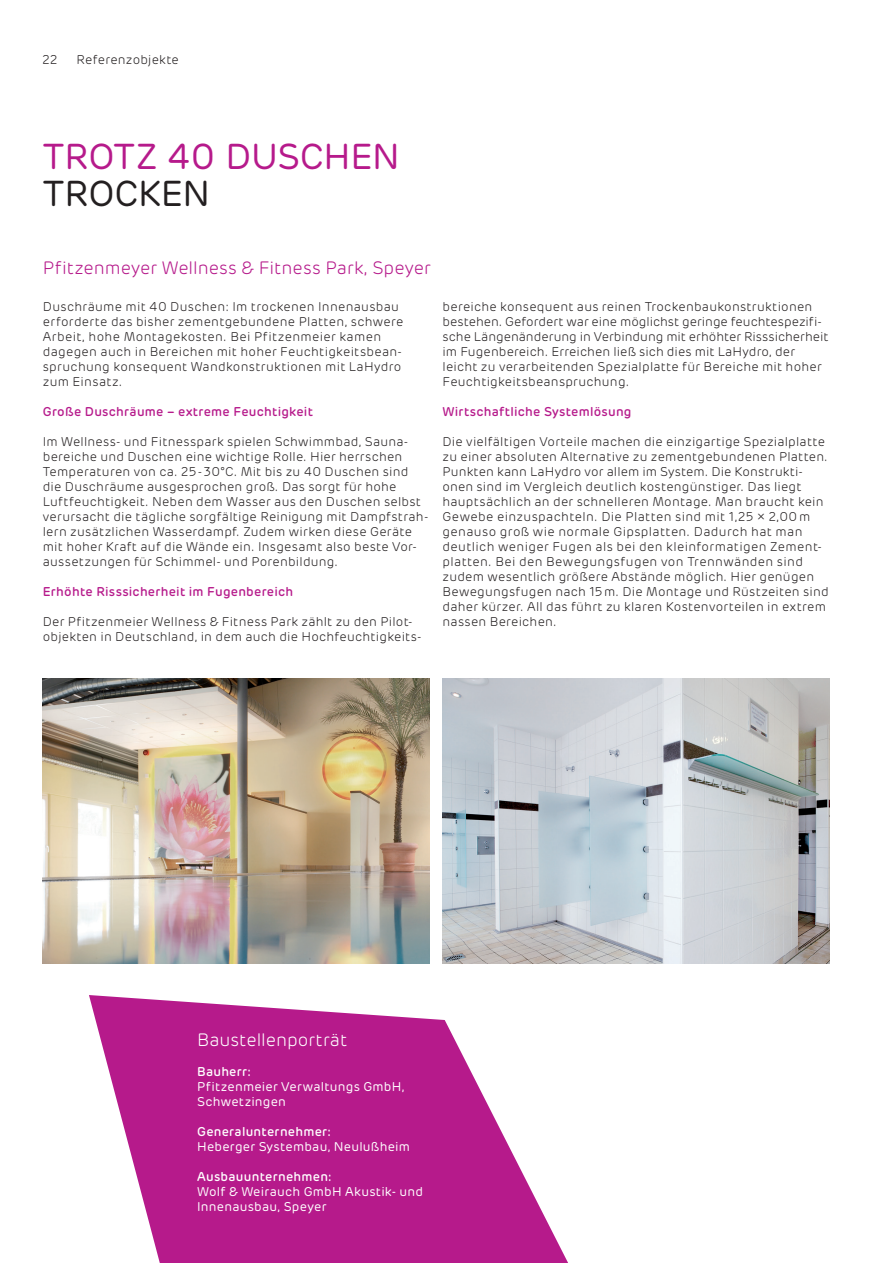
<style>
.page{position:relative;width:893px;height:1263px;background:#fff}
.page>*{position:absolute;margin:0;border:0;box-sizing:border-box;transform-origin:0 0}
.t1{font:36px "Rubrik";letter-spacing:-.01em;color:#b61a8b}
.t2{font:36px "Rubrik";letter-spacing:-.005em;color:#231f20}
.t3{font:300 18px "Rubrik";color:#b61a8b}
.t4{font:300 18px "Rubrik";color:#fff}
.t5{font:300 12.75px/15px "Rubrik";letter-spacing:.02em;color:#231f20}
.t6{font:12.75px/15px "Rubrik";letter-spacing:.015em;color:#fff}
.t7{font:500 12.75px "Rubrik";letter-spacing:.02em;color:#b61a8b}
.t8{font:500 12.75px "Rubrik";letter-spacing:.02em;color:#fff}
</style>
<div class="page">
<img style="left:443px;top:679px;width:386px;height:285px">
<img style="left:43px;top:679px;width:386px;height:285px">
<svg style="left:89px;top:995px;width:479px;height:268px;fill:#b61a8b"></svg>
<p class="t5" style="left:43px;top:52px;width:17px">22</p>
<p class="t5" style="left:77px;top:52px;width:104px">Referenzobjekte</p>
<h1 class="t1" style="left:43px;top:135px;width:358px">TROTZ 40 DUSCHEN</h1>
<h1 class="t2" style="left:43px;top:172px;width:169px">TROCKEN</h1>
<h2 class="t3" style="left:43px;top:257px;width:390px">Pfitzenmeyer Wellness &amp; Fitness Park, Speyer</h2>
<p class="t5" style="left:43px;top:300px;width:362px">Duschräume mit 40 Duschen: Im trockenen Innenausbau erforderte das bisher zementgebundene Platten, schwere Arbeit, hohe Montagekosten. Bei Pfitzenmeier kamen dagegen auch in Bereichen mit hoher Feuchtigkeitsbean&shy;spruchung konsequent Wandkonstruktionen mit LaHydro zum Einsatz.</p>
<p class="t7" style="left:43px;top:404px;width:272px">Große Duschräume – extreme Feuchtigkeit</p>
<p class="t5" style="left:43px;top:435px;width:387px">Im Wellness- und Fitnesspark spielen Schwimmbad, Sauna&shy;bereiche und Duschen eine wichtige Rolle. Hier herrschen Temperaturen von ca. 25-30°C. Mit bis zu 40 Duschen sind die Duschräume ausgesprochen groß. Das sorgt für hohe Luftfeuchtigkeit. Neben dem Wasser aus den Duschen selbst verursacht die tägliche sorgfältige Reinigung mit Dampfstrah&shy;lern zusätzlichen Wasserdampf. Zudem wirken diese Geräte mit hoher Kraft auf die Wände ein. Insgesamt also beste Vor&shy;aussetzungen für Schimmel- und Porenbildung.</p>
<p class="t7" style="left:43px;top:584px;width:252px">Erhöhte Risssicherheit im Fugenbereich</p>
<p class="t5" style="left:43px;top:615px;width:380px">Der Pfitzenmeier Wellness &amp; Fitness Park zählt zu den Pilot&shy;objekten in Deutschland, in dem auch die Hochfeuchtigkeits-</p>
<p class="t5" style="left:443px;top:300px;width:387px">bereiche konsequent aus reinen Trockenbaukonstruktionen bestehen. Gefordert war eine möglichst geringe feuchtespezifi&shy;sche Längenänderung in Verbindung mit erhöhter Risssicherheit im Fugenbereich. Erreichen ließ sich dies mit LaHydro, der leicht zu verarbeitenden Spezialplatte für Bereiche mit hoher Feuchtigkeitsbeanspruchung.</p>
<p class="t7" style="left:443px;top:404px;width:191px">Wirtschaftliche Systemlösung</p>
<p class="t5" style="left:443px;top:435px;width:388px">Die vielfältigen Vorteile machen die einzigartige Spezialplatte zu einer absoluten Alternative zu zementgebundenen Platten.<br>Punkten kann LaHydro vor allem im System. Die Konstrukti&shy;onen sind im Vergleich deutlich kostengünstiger. Das liegt hauptsächlich an der schnelleren Montage. Man braucht kein Gewebe einzuspachteln. Die Platten sind mit 1,25 × 2,00m genauso groß wie normale Gipsplatten. Dadurch hat man deutlich weniger Fugen als bei den kleinformatigen Zement&shy;platten. Bei den Bewegungsfugen von Trennwänden sind zudem wesentlich größere Abstände möglich. Hier genügen Bewegungsfugen nach 15m. Die Montage und Rüstzeiten sind daher kürzer. All das führt zu klaren Kostenvorteilen in extrem nassen Bereichen.</p>
<h2 class="t4" style="left:197px;top:1030px;width:152px">Baustellenporträt</h2>
<p class="t8" style="left:197px;top:1064px;width:55px">Bauherr:</p>
<p class="t6" style="left:197px;top:1080px;width:209px">Pfitzenmeier Verwaltungs GmbH,<br>Schwetzingen</p>
<p class="t8" style="left:197px;top:1124px;width:135px">Generalunternehmer:</p>
<p class="t6" style="left:197px;top:1140px;width:214px">Heberger Systembau, Neulußheim</p>
<p class="t8" style="left:197px;top:1169px;width:136px">Ausbauunternehmen:</p>
<p class="t6" style="left:197px;top:1185px;width:228px">Wolf &amp; Weirauch GmbH Akustik- und<br>Innenausbau, Speyer</p>
</div>
